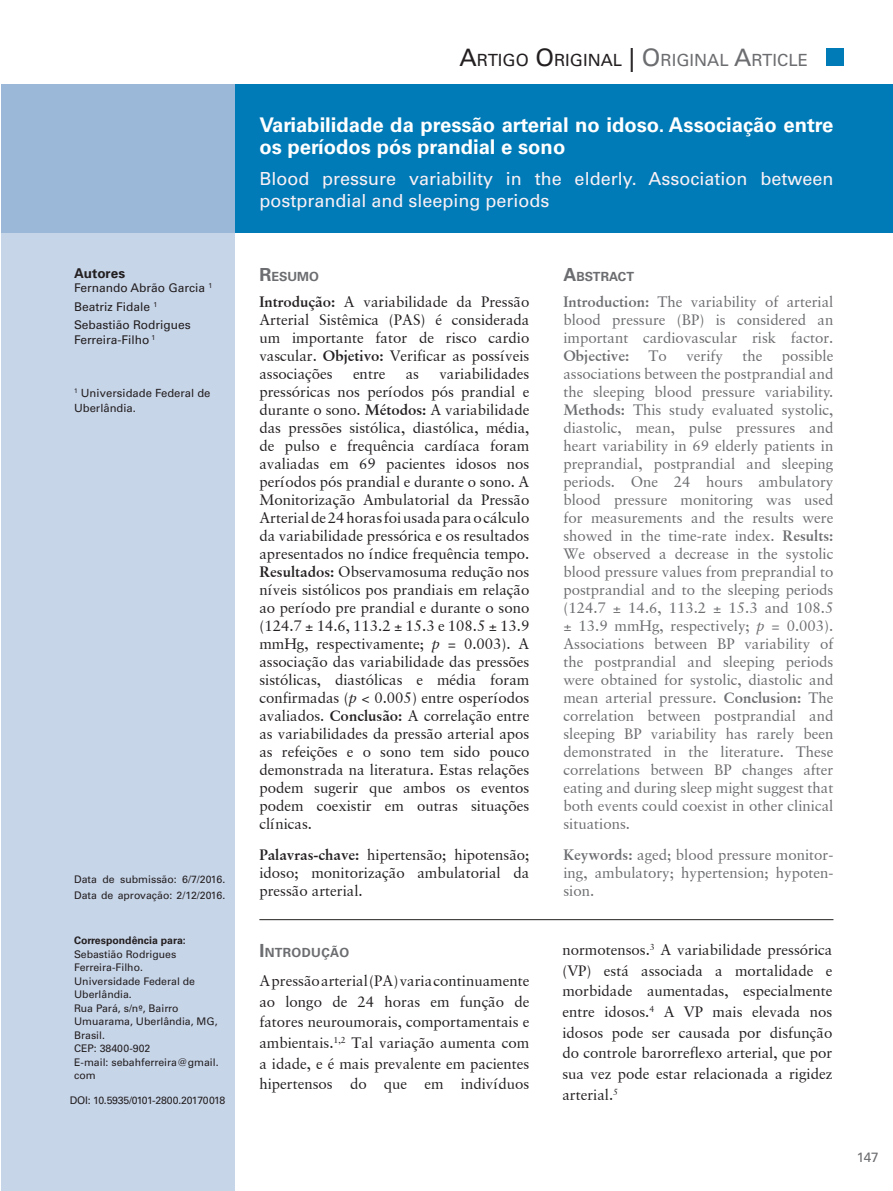
<style>
.page{position:relative;width:893px;height:1191px;background:#fff}
.page>*{position:absolute;margin:0;border:0;box-sizing:border-box;transform-origin:0 0}
.Título_Português{font:700 20.25px/22.5px "Univers LT Std";color:#fff}
.Title_Inglês{font:18px/21.6px "Univers LT Std";color:#faf1f6}
.t1{font:16.8px "Univers LT Std";color:#6c6d70}
.Resumo{font:15px/18px "Garamond Retrospective S Si";color:#231f20;text-align:justify}
.Resumo-2{font:15px/18px "Garamond Retrospective S Si";color:#6c6d70;text-align:justify}
.Texto_-_1º_paragráfo{font:15px/20.7px "Garamond Retrospective S Si";color:#231f20;text-align:justify}
.keywords{font:15px/18px "Garamond Retrospective S Si";color:#6c6d70;text-align:justify}
.Tópico__Autores{font:13.5px "Univers 65 Bold";color:#231f20}
.t2{font:13.5px "Univers LT Std";color:#6c6d70}
.Intertilulo__Resumo{font:700 12.6px "Univers LT Std";color:#6c6d70}
.Intertítulo{font:700 12.6px "Univers LT Std";letter-spacing:.03em;color:#6c6d70}
.Nome_dos_autores{font:12px/14.4px "Univers LT Std";color:#231f20}
.Afiliações{font:11.25px/15px "Univers LT Std";color:#231f20}
.Autor_correspondente{font:10.5px/13.5px "Univers LT Std";color:#231f20}
.Data_de_subs_aprova{font:10.5px "Univers LT Std";color:#231f20}
.Autor_correspondente-2{font:10.5px "Univers LT Std";letter-spacing:-.02em;color:#231f20}
.Correspondência_para{font:700 10.5px "Univers LT Std";color:#231f20}
.s1{font-family:"Calibri"}
.s2{font-size:24px;color:#231f20}
.s3{color:#231f20}
.s4{font-size:24px}
.s5{font-size:18px}
.s6{font-weight:700}
.s7{font-style:italic}
</style>
<div class="page">
<div style="left:1px;top:233px;width:234px;height:958px;background:#c7d5e9"></div>
<div style="left:235px;top:84px;width:658px;height:149px;background:#017bb7"></div>
<div style="left:1px;top:84px;width:234px;height:149px;background:#9bb8d9"></div>
<div style="left:826px;top:49px;width:17px;height:17px;background:#017bb7"></div>
<hr style="left:259px;top:919px;width:574px;height:1px;background:#231f20">
<p class="Tópico__Autores" style="left:74px;top:265px;width:53px">Autores</p>
<p class="Nome_dos_autores" style="left:74px;top:281px;width:140px">Fernando Abrão Garcia <sup>1</sup></p>
<p class="Nome_dos_autores" style="left:74px;top:299px;width:85px">Beatriz Fidale <sup>1</sup></p>
<p class="Nome_dos_autores" style="left:74px;top:318px;width:118px">Sebastião Rodrigues<br>Ferreira-Filho <sup>1</sup></p>
<p class="Afiliações" style="left:74px;top:385px;width:138px"><sup>1</sup> Universidade Federal de<br>Uberlândia.</p>
<p class="Data_de_subs_aprova" style="left:74px;top:873px;width:153px">Data de submissão: 6/7/2016.</p>
<p class="Data_de_subs_aprova" style="left:74px;top:889px;width:153px">Data de aprovação: 2/12/2016.</p>
<p class="Correspondência_para" style="left:74px;top:934px;width:113px">Correspondência para:</p>
<p class="Autor_correspondente" style="left:74px;top:947px;width:104px">Sebastião Rodrigues<br>Ferreira-Filho.</p>
<p class="Autor_correspondente" style="left:74px;top:974px;width:123px">Universidade Federal de<br>Uberlândia.</p>
<p class="Autor_correspondente" style="left:74px;top:1001px;width:145px">Rua Pará, s/n<span class="s1">º</span>, Bairro<br>Umuarama, Uberlândia, MG,<br>Brasil.</p>
<p class="Autor_correspondente" style="left:74px;top:1041px;width:78px">CEP: 38400-902</p>
<p class="Autor_correspondente" style="left:74px;top:1055px;width:146px">E-mail: sebahferreira@gmail. com</p>
<p class="Autor_correspondente-2" style="left:70px;top:1094px;width:157px">DOI: 10.5935/0101-2800.20170018</p>
<p class="t1" style="left:460px;top:50px;width:350px"><span class="s2">A</span><span class="s3">RTIGO</span> <span class="s2">O</span><span class="s3">RIGINAL</span> <span class="s2">|</span> <span class="s4">O</span>RIGINAL <span class="s4">A</span>RTICLE</p>
<p class="Título_Português" style="left:259px;top:113px;width:576px">Variabilidade da pressão arterial no idoso. Associação entre os períodos pós prandial e sono</p>
<p class="Title_Inglês" style="left:259px;top:168px;width:576px">Blood pressure variability in the elderly. Association between postprandial and sleeping periods</p>
<p class="Intertilulo__Resumo" style="left:259px;top:269px;width:61px"><span class="s5">R</span>ESUMO</p>
<p class="Resumo" style="left:259px;top:293px;width:271px"><span class="s6">Introdução:</span> A variabilidade da Pressão Arterial Sistêmica (PAS) é considerada um importante fator de risco cardio vascular. <span class="s6">Objetivo:</span> Verificar as possíveis associações</p>
<p class="Resumo" style="left:259px;top:365px;width:272px;text-indent:180px">variabilidades pressóricas nos períodos pós prandial e durante o sono. <span class="s6">Métodos:</span> A variabilidade das pressões sistólica, diastólica, média, de pulso e frequência cardíaca foram avaliadas em 69 pacientes idosos nos períodos pós prandial e durante o sono. A Monitorização Ambulatorial da Pressão Arterial de 24 horas foi usada para o cálculo da variabilidade pressórica e os resultados apresentados no índice frequência tempo.<br><span class="s6">Resultados:</span> Observamosuma redução nos níveis sistólicos pos prandiais em relação ao período pre prandial e durante o sono (124.7 ± 14.6, 113.2 ± 15.3 e 108.5 ± 13.9 mmHg, respectivamente; <span class="s7">p</span> = 0.003). A associação das variabilidade das pressões sistólicas, diastólicas e média foram confirmadas (<span class="s7">p</span> &lt; 0.005) entre osperíodos avaliados. <span class="s6">Conclusão:</span> A correlação entre as variabilidades da pressão arterial apos as refeições e o sono tem sido pouco demonstrada na literatura. Estas relações podem sugerir que ambos os eventos podem coexistir em outras situações clínicas.</p>
<p class="Resumo" style="left:353px;top:365px;width:34px">entre</p>
<p class="Resumo" style="left:406px;top:365px;width:15px">as</p>
<p class="Resumo" style="left:259px;top:845px;width:271px"><span class="s6">Palavras-chave:</span> hipertensão; hipotensão; idoso; monitorização ambulatorial da pressão arterial.</p>
<p class="Intertítulo" style="left:259px;top:944px;width:91px"><span class="s5">I</span> NTRODUÇÃO</p>
<p class="Texto_-_1º_paragráfo" style="left:259px;top:970px;width:272px">A pressão arterial (PA) varia continuamente ao longo de 24 horas em função de fatores neuroumorais, comportamentais e ambientais.<sup>1,2</sup> Tal variação aumenta com a idade, e é mais prevalente em pacientes hipertensos do que em indivíduos</p>
<p class="Intertilulo__Resumo" style="left:563px;top:269px;width:72px"><span class="s5">A</span>BSTRACT</p>
<p class="Resumo-2" style="left:563px;top:293px;width:272px"><span class="s6">Introduction:</span> The variability of arterial blood pressure (BP) is considered an important cardiovascular risk factor.<br><span class="s6">Objective:</span></p>
<p class="Resumo-2" style="left:563px;top:347px;width:272px;text-indent:218px">possible associations between the postprandial and the sleeping blood pressure variability.<br><span class="s6">Methods:</span> This study evaluated systolic, diastolic, mean, pulse pressures and heart variability in 69 elderly patients in preprandial, postprandial and sleeping periods. One 24 hours ambulatory blood pressure monitoring was used for measurements and the results were showed in the time-rate index. <span class="s6">Results:<br></span>We observed a decrease in the systolic blood pressure values from preprandial to postprandial and to the sleeping periods (124.7 ± 14.6, 113.2 ± 15.3 and 108.5 ± 13.9 mmHg, respectively; <span class="s7">p</span> = 0.003).<br>Associations between BP variability of the postprandial and sleeping periods were obtained for systolic, diastolic and mean arterial pressure. <span class="s6">Conclusion:</span> The correlation between postprandial and sleeping BP variability has rarely been demonstrated in the literature. These correlations between BP changes after eating and during sleep might suggest that both events could coexist in other clinical situations.</p>
<p class="Resumo-2" style="left:649px;top:347px;width:20px">To</p>
<p class="Resumo-2" style="left:686px;top:347px;width:38px">verify</p>
<p class="Resumo-2" style="left:742px;top:347px;width:21px">the</p>
<p class="keywords" style="left:563px;top:845px;width:271px"><span class="s6">Keywords:</span> aged; blood pressure monitor&shy;ing, ambulatory; hypertension; hypoten&shy;sion.</p>
<p class="Texto_-_1º_paragráfo" style="left:562px;top:939px;width:272px">normotensos.<sup>3</sup> A variabilidade pressórica (VP) está associada a mortalidade e morbidade aumentadas, especialmente entre idosos.<sup>4</sup> A VP mais elevada nos idosos pode ser causada por disfunção do controle barorreflexo arterial, que por sua vez pode estar relacionada a rigidez arterial.<sup>5</sup></p>
<p class="t2" style="left:857px;top:1149px;width:24px">147</p>
</div>
